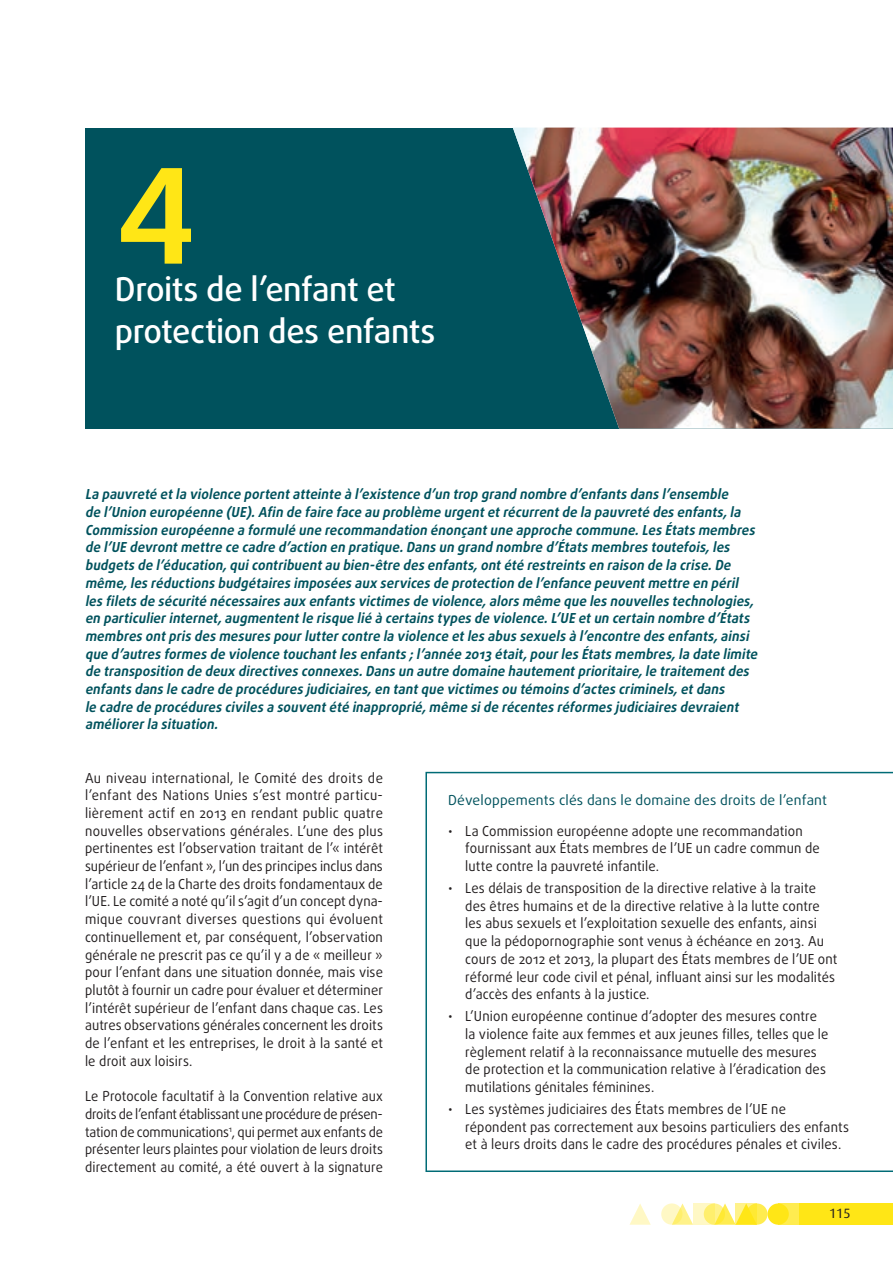
<style>
.page{position:relative;width:893px;height:1263px;background:#fff}
.page>*{position:absolute;margin:0;border:0;box-sizing:border-box;transform-origin:0 0}
.title_chapter{font:700 136.8px "Daxline Pro";color:#ffe616}
.title_chapter-2{font:500 32.85px/41.4px "Daxline Pro";letter-spacing:-.015em;color:#fff}
.body{font:13.8px/17.7px "Daxline Pro";letter-spacing:.01em;color:#231f20;scale:.95 1}
.intro_chapter{font:italic 700 13.8px/17.7px "Daxline Pro";color:#00525d;scale:.95 1}
.body-2{font:13.8px/17.7px "Daxline Pro";letter-spacing:.01em;color:#231f20;text-align:justify;scale:.94 1}
.KEY_DEV_title{font:13.8px "Daxline Pro";letter-spacing:.01em;color:#00525d}
.t1{font:13.5px "Dax";color:#231f20}
</style>
<div class="page">
<div style="left:746px;top:1203px;width:21px;height:22px;background:#ffec50;border-radius:50%"></div>
<div style="left:778px;top:1203px;width:21px;height:22px;background:#ffec50"></div>
<div style="left:799px;top:1203px;width:94px;height:22px;background:#ffe616"></div>
<svg style="left:675px;top:1203px;width:18px;height:22px"></svg>
<svg style="left:629px;top:1204px;width:22px;height:21px"></svg>
<div style="left:767px;top:1203px;width:22px;height:22px;background:#ffe616;border-radius:50%"></div>
<svg style="left:718px;top:1203px;width:18px;height:22px"></svg>
<svg style="left:704px;top:1203px;width:21px;height:22px"></svg>
<svg style="left:661px;top:1203px;width:21px;height:22px"></svg>
<svg style="left:736px;top:1203px;width:21px;height:22px"></svg>
<svg style="left:693px;top:1203px;width:21px;height:22px"></svg>
<div style="left:85px;top:128px;width:808px;height:300px;background:#00525d"></div>
<img style="left:513px;top:128px;width:380px;height:300px">
<svg style="left:425px;top:772px;width:468px;height:400px"></svg>
<p class="title_chapter" style="left:115px;top:102px;width:84px">4</p>
<p class="title_chapter-2" style="left:115px;top:269px;width:322px">Droits de l’enfant et protection des enfants</p>
<p class="intro_chapter" style="left:85px;top:486px;width:713px">La pauvreté etla violence portentatteinte à l’existence d’un trop grand nombre d’enfants dans l’ensemble<br>de l’Union européenne (UE).Afin de faire face au problème urgentetrécurrentde la pauvreté des enfants,la Commission européenne a formulé une recommandation énonçantune approche commune.Les États membres de l’UE devrontmettre ce cadre d’action en pratique.Dans un grand nombre d’États membres toutefois,les budgets de l’éducation,quicontribuentau bien‑être des enfants,ontété restreints en raison de la crise.De même,les réductions budgétaires imposées aux services de protection de l’enfance peuventmettre en péril les filets de sécurité nécessaires aux enfants victimes de violence,alors même que les nouvelles technologies, en particulierinternet,augmententle risque lié à certains types de violence.L’UE etun certain nombre d’États membres ontpris des mesures pourluttercontre la violence etles abus sexuels à l’encontre des enfants,ainsi que d’autres formes de violence touchantles enfants ;l’année 2013 était,pourles États membres,la date limite de transposition de deux directives connexes.Dans un autre domaine hautementprioritaire,le traitementdes enfants dans le cadre de procédures judiciaires,en tantque victimes ou témoins d’actes criminels,etdans<br>le cadre de procédures civiles a souventété inapproprié,même side récentes réformes judiciaires devraient améliorerla situation.</p>
<p class="body" style="left:85px;top:769px;width:315px;text-align:justify">Au niveau international, le Comité des droits de l’enfant des Nations Unies s’est montré particu‑ lièrement actif en 2013 en rendant public quatre nouvelles observations générales. L’une des plus pertinentes est l’observation traitant de l’« intérêt supérieur de l’enfant », l’un des principes inclus dans l’article 24 de la Charte des droits fondamentaux de l’UE. Le comité a noté qu’il s’agit d’un concept dyna‑ mique couvrant diverses questions qui évoluent continuellement et, par conséquent, l’observation générale ne prescrit pas ce qu’il y a de « meilleur » pour l’enfant dans une situation donnée, mais vise plutôt à fournir un cadre pour évaluer et déterminer l’intérêt supérieur de l’enfant dans chaque cas. Les autres observations générales concernent les droits de l’enfant et les entreprises, le droit à la santé et le droit aux loisirs.</p>
<p class="body-2" style="left:85px;top:1087px;width:318px">Le Protocole facultatif à la Convention relative aux droits de l’enfant établissant une procédure de présen‑ tation de communications<sup>1</sup>, qui permet aux enfants de présenter leurs plaintes pour violation de leurs droits directement au comité, a été ouvert à la signature</p>
<p class="KEY_DEV_title" style="left:448px;top:791px;width:380px">Développements clés dans le domaine des droits de l’enfant</p>
<p class="body" style="left:465px;top:822px;width:375px;text-indent:-17px">• La Commission européenne adopte une recommandation fournissant aux États membres de l’UE un cadre commun de lutte contre la pauvreté infantile.</p>
<p class="body" style="left:465px;top:879px;width:393px;text-indent:-17px">• Les délais de transposition de la directive relative à la traite des êtres humains et de la directive relative à la lutte contre les abus sexuels et l’exploitation sexuelle des enfants, ainsi que la pédopornographie sont venus à échéance en 2013. Au cours de 2012 et 2013, la plupart des États membres de l’UE ont réformé leur code civil et pénal, influant ainsi sur les modalités d’accès des enfants à la justice.</p>
<p class="body" style="left:465px;top:1007px;width:384px;text-indent:-17px">• L’Union européenne continue d’adopter des mesures contre la violence faite aux femmes et aux jeunes filles, telles que le règlement relatif à la reconnaissance mutuelle des mesures de protection et la communication relative à l’éradication des mutilations génitales féminines.</p>
<p class="body" style="left:465px;top:1100px;width:405px;text-indent:-17px">• Les systèmes judiciaires des États membres de l’UE ne répondent pas correctement aux besoins particuliers des enfants et à leurs droits dans le cadre des procédures pénales et civiles.</p>
<p class="t1" style="left:829px;top:1206px;width:23px">115</p>
</div>
